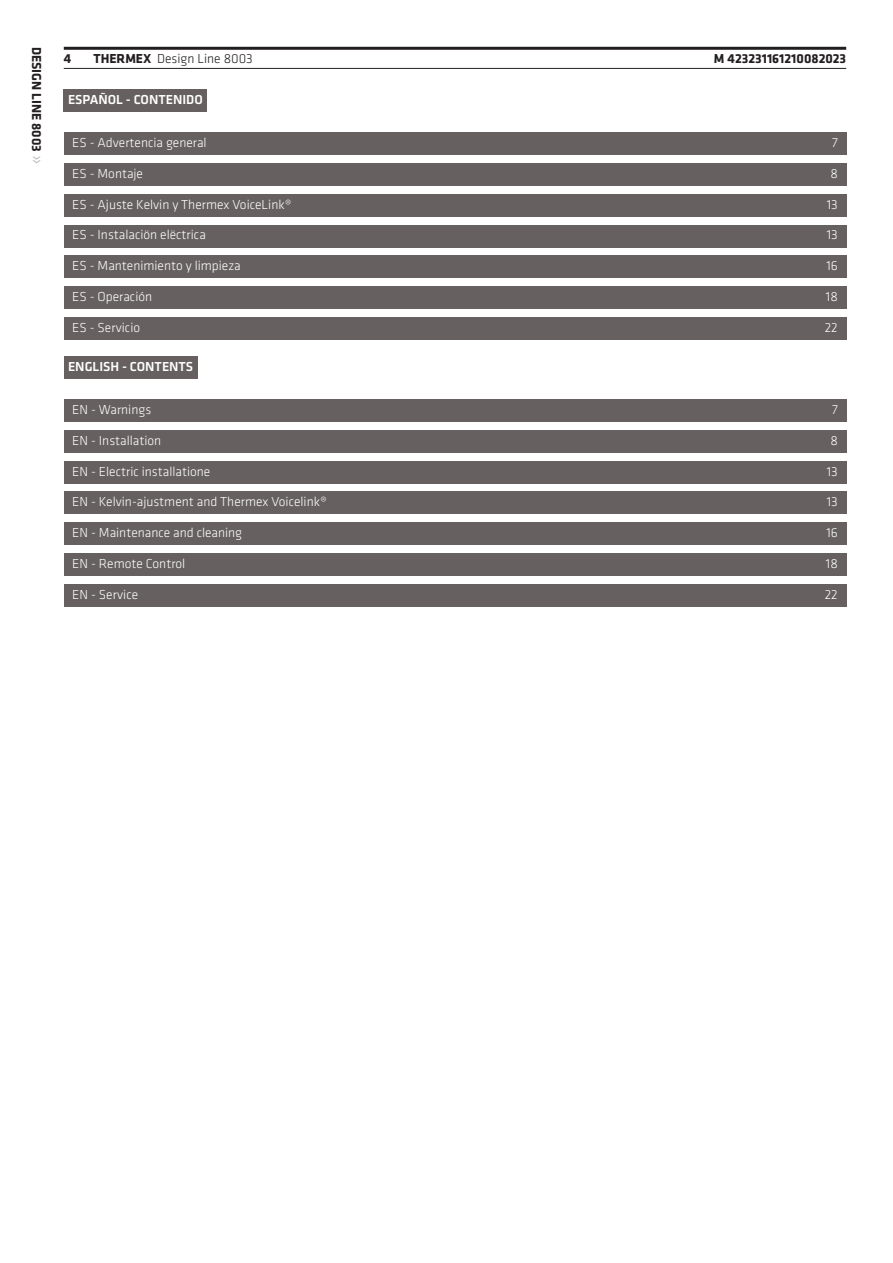
<style>
.page{position:relative;width:893px;height:1263px;background:#fff}
.page>*{position:absolute;margin:0;border:0;box-sizing:border-box;transform-origin:0 0}
.Indholdsfortegnelse{font:300 13.5px "Klavika";color:#fff}
.t1{font:700 13.5px "Klavika";color:#231f20}
.t2{font:500 13.5px "Klavika";color:#fff}
.t3{font:300 13.5px "Klavika";color:#231f20}
.s1{font-weight:300;font-size:19.65px;color:#bcbdc0}
.s2{font-weight:700}
</style>
<div class="page">
<hr style="left:64px;top:47px;width:782px;height:3px;background:#231f20">
<hr style="left:64px;top:68px;width:782px;height:1px;background:#231f20">
<div style="left:64px;top:89px;width:143px;height:22px;background:#676060"></div>
<div style="left:64px;top:133px;width:782px;height:22px;background:#676060"></div>
<div style="left:64px;top:164px;width:782px;height:22px;background:#676060"></div>
<div style="left:64px;top:194px;width:782px;height:22px;background:#676060"></div>
<div style="left:64px;top:225px;width:782px;height:22px;background:#676060"></div>
<div style="left:64px;top:256px;width:782px;height:22px;background:#676060"></div>
<div style="left:64px;top:287px;width:782px;height:22px;background:#676060"></div>
<div style="left:64px;top:317px;width:782px;height:22px;background:#676060"></div>
<div style="left:64px;top:356px;width:134px;height:22px;background:#676060"></div>
<div style="left:64px;top:400px;width:782px;height:22px;background:#676060"></div>
<div style="left:64px;top:430px;width:782px;height:22px;background:#676060"></div>
<div style="left:64px;top:461px;width:782px;height:22px;background:#676060"></div>
<div style="left:64px;top:492px;width:782px;height:22px;background:#676060"></div>
<div style="left:64px;top:523px;width:782px;height:22px;background:#676060"></div>
<div style="left:64px;top:553px;width:782px;height:22px;background:#676060"></div>
<div style="left:64px;top:584px;width:782px;height:22px;background:#676060"></div>
<p class="t1" style="left:44px;top:47px;width:119px;rotate:90deg">Design Line 8003 <span class="s1">»</span></p>
<p class="t1" style="left:64px;top:51px;width:9px">4</p>
<p class="t3" style="left:94px;top:51px;width:161px"><span class="s2">THERMEX</span> Design Line 8003</p>
<p class="t1" style="left:714px;top:51px;width:134px">M 423231161210082023</p>
<p class="t2" style="left:68px;top:92px;width:136px">ESPAÑOL - CONTENIDO</p>
<p class="Indholdsfortegnelse" style="left:72px;top:135px;width:136px">ES - Advertencia general</p>
<p class="Indholdsfortegnelse" style="left:832px;top:135px;width:7px">7</p>
<p class="Indholdsfortegnelse" style="left:72px;top:166px;width:72px">ES - Montaje</p>
<p class="Indholdsfortegnelse" style="left:830px;top:166px;width:9px">8</p>
<p class="Indholdsfortegnelse" style="left:72px;top:197px;width:221px">ES - Ajuste Kelvin y Thermex VoiceLink®</p>
<p class="Indholdsfortegnelse" style="left:827px;top:197px;width:13px">13</p>
<p class="Indholdsfortegnelse" style="left:72px;top:228px;width:135px">ES - Instalaciön elëctrica</p>
<p class="Indholdsfortegnelse" style="left:827px;top:228px;width:13px">13</p>
<p class="Indholdsfortegnelse" style="left:72px;top:258px;width:170px">ES - Mantenimiento y limpieza</p>
<p class="Indholdsfortegnelse" style="left:826px;top:258px;width:13px">16</p>
<p class="Indholdsfortegnelse" style="left:72px;top:289px;width:81px">ES - Operación</p>
<p class="Indholdsfortegnelse" style="left:826px;top:289px;width:13px">18</p>
<p class="Indholdsfortegnelse" style="left:72px;top:320px;width:69px">ES - Servicio</p>
<p class="Indholdsfortegnelse" style="left:825px;top:320px;width:15px">22</p>
<p class="t2" style="left:68px;top:359px;width:127px">ENGLISH - CONTENTS</p>
<p class="Indholdsfortegnelse" style="left:72px;top:402px;width:80px">EN - Warnings</p>
<p class="Indholdsfortegnelse" style="left:832px;top:402px;width:7px">7</p>
<p class="Indholdsfortegnelse" style="left:72px;top:433px;width:91px">EN - Installation</p>
<p class="Indholdsfortegnelse" style="left:830px;top:433px;width:9px">8</p>
<p class="Indholdsfortegnelse" style="left:72px;top:464px;width:140px">EN - Electric installatione</p>
<p class="Indholdsfortegnelse" style="left:827px;top:464px;width:13px">13</p>
<p class="Indholdsfortegnelse" style="left:72px;top:494px;width:256px">EN - Kelvin-ajustment and Thermex Voicelink®</p>
<p class="Indholdsfortegnelse" style="left:827px;top:494px;width:13px">13</p>
<p class="Indholdsfortegnelse" style="left:72px;top:525px;width:171px">EN - Maintenance and cleaning</p>
<p class="Indholdsfortegnelse" style="left:826px;top:525px;width:13px">16</p>
<p class="Indholdsfortegnelse" style="left:72px;top:556px;width:114px">EN - Remote Control</p>
<p class="Indholdsfortegnelse" style="left:826px;top:556px;width:13px">18</p>
<p class="Indholdsfortegnelse" style="left:72px;top:587px;width:67px">EN - Service</p>
<p class="Indholdsfortegnelse" style="left:825px;top:587px;width:15px">22</p>
</div>
